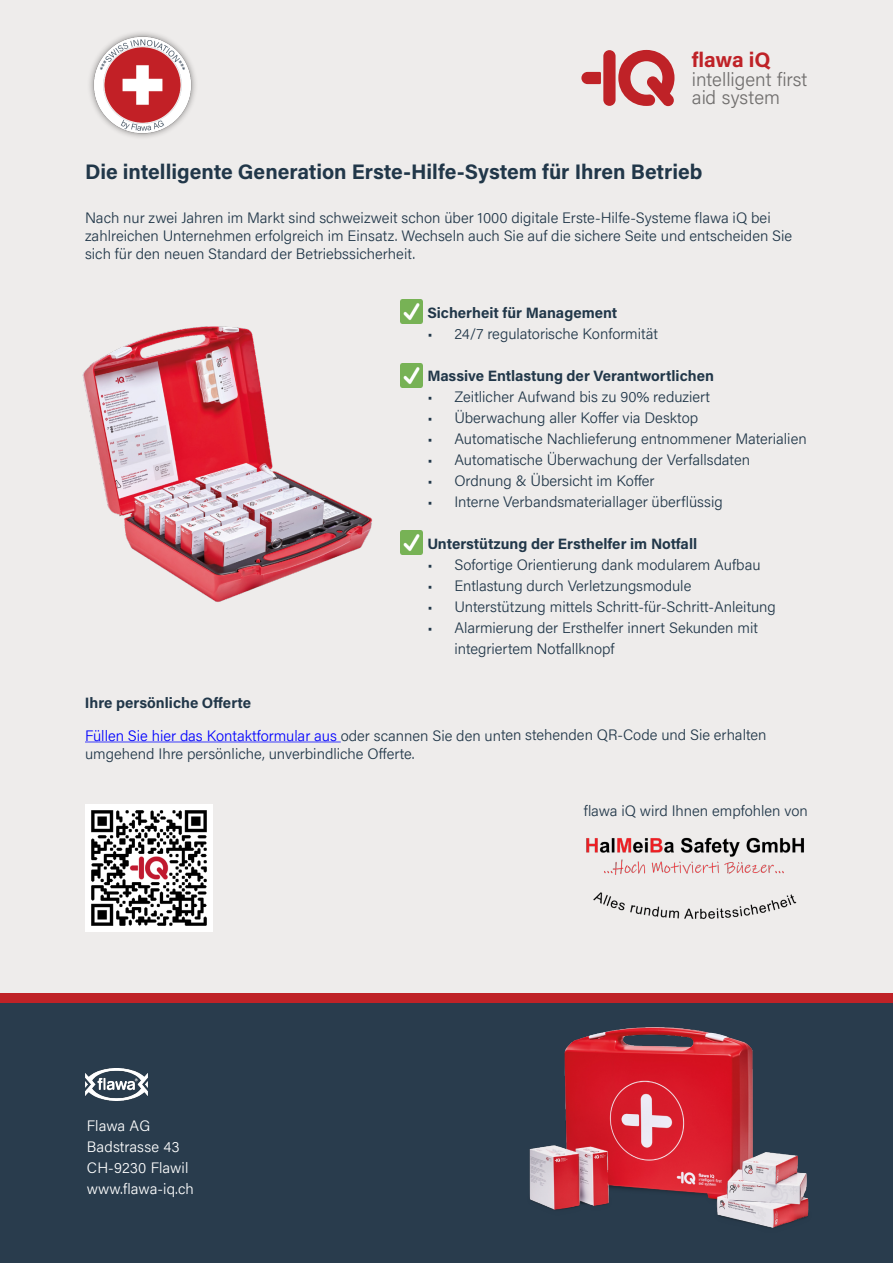
<style>
.page{position:relative;width:893px;height:1263px;background:#fff}
.page>*{position:absolute;margin:0;border:0;box-sizing:border-box;transform-origin:0 0}
.t1{font:700 21px "Acumin Pro";color:#213749}
.t2{font:700 21px "Acumin Pro";letter-spacing:-.005em;color:#bf2227}
.t3{font:300 19.05px/18.6px "Acumin Pro";color:#716f6e}
.t4{font:300 15px/18px "Acumin Pro";color:#213749}
.t5{font:700 15px "Acumin Pro";color:#213749}
.t6{font:300 15px/21px "Acumin Pro";letter-spacing:.005em;color:#fff}
.s1{color:#00f}
</style>
<div class="page">
<div style="left:0;top:0;width:893px;height:993px;background:#eeeceb"></div>
<img style="left:401px;top:300px;width:21px;height:24px">
<img style="left:401px;top:364px;width:21px;height:24px">
<img style="left:401px;top:531px;width:21px;height:24px">
<img style="left:82px;top:326px;width:290px;height:276px">
<div style="left:603px;top:50px;width:13px;height:56px;background:#bf2227;border-radius:6px"></div>
<svg style="left:618px;top:50px;width:56px;height:56px"></svg>
<svg style="left:581px;top:72px;width:20px;height:12px"></svg>
<img style="left:89px;top:32px;width:107px;height:106px">
<div style="left:0;top:1003px;width:893px;height:260px;background:#293c4d"></div>
<div style="left:0;top:993px;width:893px;height:10px;background:#bf2227"></div>
<img style="left:529px;top:1027px;width:280px;height:201px">
<img style="left:85px;top:1069px;width:62px;height:32px">
<hr style="left:85px;top:742px;width:256px;height:1px;background:#00f">
<img style="left:586px;top:837px;width:218px;height:83px">
<img style="left:85px;top:804px;width:128px;height:127px">
<h1 class="t2" style="left:692px;top:51px;width:80px">flawa iQ</h1>
<p class="t3" style="left:692px;top:72px;width:117px">intelligent first aid system</p>
<h1 class="t1" style="left:85px;top:163px;width:619px">Die intelligente Generation Erste-Hilfe-System für Ihren Betrieb</h1>
<p class="t4" style="left:85px;top:210px;width:709px">Nach nur zwei Jahren im Markt sind schweizweit schon über 1000 digitale Erste-Hilfe-Systeme flawa iQ bei zahlreichen Unternehmen erfolgreich im Einsatz. Wechseln auch Sie auf die sichere Seite und entscheiden Sie sich für den neuen Standard der Betriebssicherheit.</p>
<p class="t5" style="left:85px;top:697px;width:168px">Ihre persönliche Offerte</p>
<p class="t5" style="left:427px;top:306px;width:192px">Sicherheit für Management</p>
<p class="t4" style="left:427px;top:326px;width:232px">• 24/7 regulatorische Konformität</p>
<p class="t5" style="left:427px;top:369px;width:288px">Massive Entlastung der Verantwortlichen</p>
<p class="t4" style="left:427px;top:389px;width:284px">• Zeitlicher Aufwand bis zu 90% reduziert</p>
<p class="t4" style="left:427px;top:410px;width:272px">• Überwachung aller Koffer via Desktop</p>
<p class="t4" style="left:427px;top:431px;width:381px">• Automatische Nachlieferung entnommener Materialien</p>
<p class="t4" style="left:427px;top:452px;width:324px">• Automatische Überwachung der Verfallsdaten</p>
<p class="t4" style="left:427px;top:473px;width:229px">• Ordnung &amp; Übersicht im Koffer</p>
<p class="t4" style="left:427px;top:494px;width:297px">• Interne Verbandsmateriallager überflüssig</p>
<p class="t5" style="left:427px;top:537px;width:271px">Unterstützung der Ersthelfer im Notfall</p>
<p class="t4" style="left:427px;top:557px;width:335px">• Sofortige Orientierung dank modularem Aufbau</p>
<p class="t4" style="left:427px;top:578px;width:265px">• Entlastung durch Verletzungsmodule</p>
<p class="t4" style="left:427px;top:599px;width:350px">• Unterstützung mittels Schritt-für-Schritt-Anleitung</p>
<p class="t4" style="left:454px;top:618px;width:305px;line-height:21px;text-indent:-27px">• Alarmierung der Ersthelfer innert Sekunden mit integriertem Notfallknopf</p>
<p class="t4" style="left:85px;top:728px;width:683px"><span class="s1">Füllen Sie hier das Kontaktformular aus</span> oder scannen Sie den unten stehenden QR-Code und Sie erhalten umgehend Ihre persönliche, unverbindliche Offerte.</p>
<p class="t6" style="left:87px;top:1117px;width:109px">Flawa AG<br>Badstrasse 43<br>CH-9230 Flawil www.flawa-iq.ch</p>
<p class="t4" style="left:584px;top:803px;width:226px">flawa iQ wird Ihnen empfohlen von</p>
</div>
